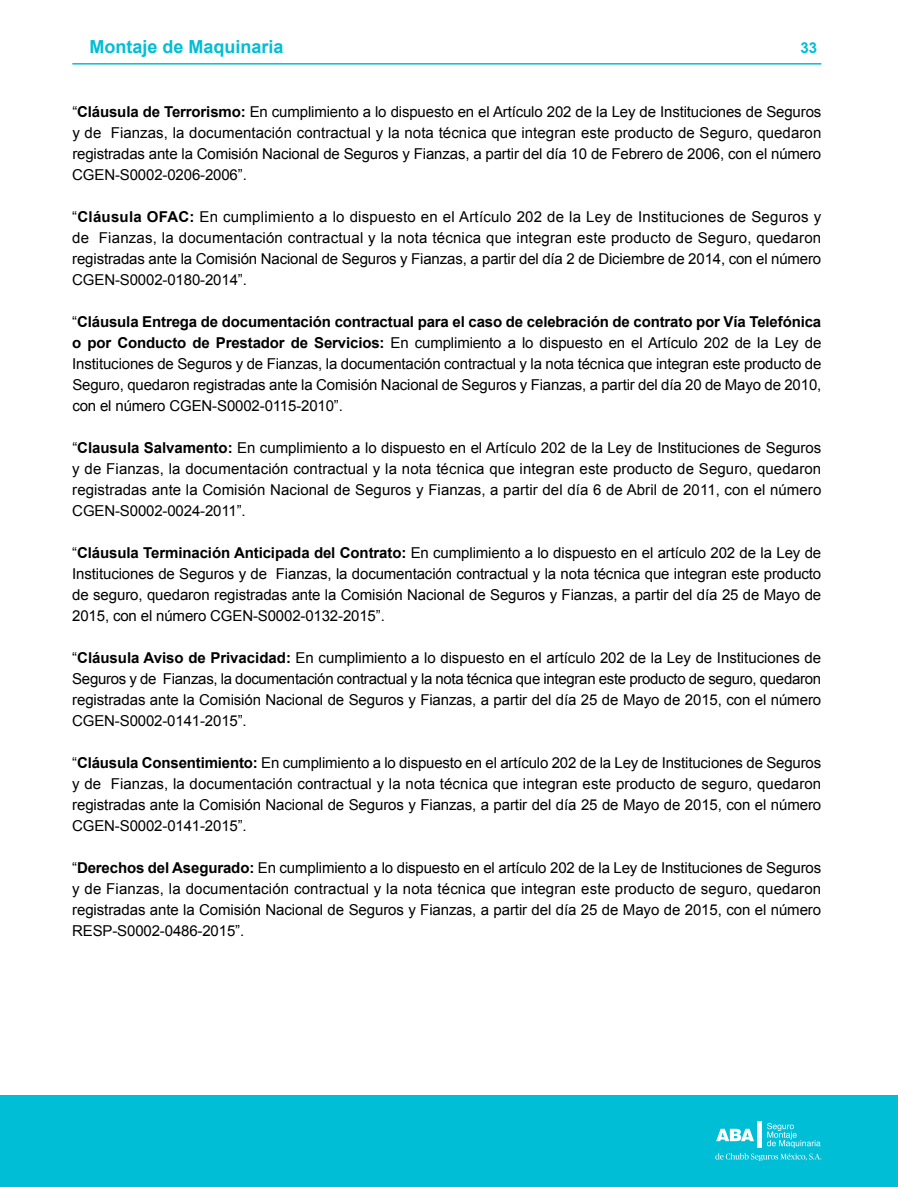
<style>
.page{position:relative;width:898px;height:1187px;background:#fff}
.page>*{position:absolute;margin:0;border:0;box-sizing:border-box;transform-origin:0 0}
.t1{font:700 18px "Arial";color:#00bed6}
.t2{font:15px/21px "Arial";letter-spacing:-.01em;color:#000;text-align:justify}
.t3{font:700 15px "Arial";color:#00bed6}
.s1{font-weight:700}
</style>
<div class="page">
<hr style="left:72px;top:63px;width:749px;height:2px;background:#00bed6">
<div style="left:0;top:1095px;width:897px;height:91px;background:#00bed6"></div>
<svg style="left:767px;top:1122px;width:53px;height:25px"></svg>
<svg style="left:716px;top:1128px;width:37px;height:13px"></svg>
<hr style="left:757px;top:1121px;width:4px;height:26px;background:#fff">
<svg style="left:715px;top:1153px;width:106px;height:7px"></svg>
<p class="t1" style="left:89px;top:34px;width:196px">Montaje de Maquinaria</p>
<p class="t3" style="left:800px;top:38px;width:18px">33</p>
<p class="t2" style="left:72px;top:101px;width:750px">“<span class="s1">Cláusula de Terrorismo:</span> En cumplimiento a lo dispuesto en el Artículo 202 de la Ley de Instituciones de Seguros y de Fianzas, la documentación contractual y la nota técnica que integran este producto de Seguro, quedaron registradas ante la Comisión Nacional de Seguros y Fianzas, a partir del día 10 de Febrero de 2006, con el número CGEN-S0002-0206-2006”.</p>
<p class="t2" style="left:72px;top:206px;width:750px">“<span class="s1">Cláusula OFAC:</span> En cumplimiento a lo dispuesto en el Artículo 202 de la Ley de Instituciones de Seguros y de Fianzas, la documentación contractual y la nota técnica que integran este producto de Seguro, quedaron registradas ante la Comisión Nacional de Seguros y Fianzas, a partir del día 2 de Diciembre de 2014, con el número CGEN-S0002-0180-2014”.</p>
<p class="t2" style="left:72px;top:311px;width:750px">“<span class="s1">Cláusula Entrega de documentación contractual para el caso de celebración de contrato por Vía Telefónica o por Conducto de Prestador de Servicios:</span> En cumplimiento a lo dispuesto en el Artículo 202 de la Ley de Instituciones de Seguros y de Fianzas, la documentación contractual y la nota técnica que integran este producto de Seguro, quedaron registradas ante la Comisión Nacional de Seguros y Fianzas, a partir del día 20 de Mayo de 2010, con el número CGEN-S0002-0115-2010”.</p>
<p class="t2" style="left:72px;top:437px;width:750px">“<span class="s1">Clausula Salvamento:</span> En cumplimiento a lo dispuesto en el Artículo 202 de la Ley de Instituciones de Seguros y de Fianzas, la documentación contractual y la nota técnica que integran este producto de Seguro, quedaron registradas ante la Comisión Nacional de Seguros y Fianzas, a partir del día 6 de Abril de 2011, con el número CGEN-S0002-0024-2011”.</p>
<p class="t2" style="left:72px;top:542px;width:750px">“<span class="s1">Cláusula Terminación Anticipada del Contrato:</span> En cumplimiento a lo dispuesto en el artículo 202 de la Ley de Instituciones de Seguros y de Fianzas, la documentación contractual y la nota técnica que integran este producto de seguro, quedaron registradas ante la Comisión Nacional de Seguros y Fianzas, a partir del día 25 de Mayo de 2015, con el número CGEN-S0002-0132-2015”.</p>
<p class="t2" style="left:72px;top:647px;width:750px">“<span class="s1">Cláusula Aviso de Privacidad:</span> En cumplimiento a lo dispuesto en el artículo 202 de la Ley de Instituciones de Seguros y de Fianzas, la documentación contractual y la nota técnica que integran este producto de seguro, quedaron registradas ante la Comisión Nacional de Seguros y Fianzas, a partir del día 25 de Mayo de 2015, con el número CGEN-S0002-0141-2015”.</p>
<p class="t2" style="left:72px;top:752px;width:750px">“<span class="s1">Cláusula Consentimiento:</span> En cumplimiento a lo dispuesto en el artículo 202 de la Ley de Instituciones de Seguros y de Fianzas, la documentación contractual y la nota técnica que integran este producto de seguro, quedaron registradas ante la Comisión Nacional de Seguros y Fianzas, a partir del día 25 de Mayo de 2015, con el número CGEN-S0002-0141-2015”.</p>
<p class="t2" style="left:72px;top:857px;width:750px">“<span class="s1">Derechos del Asegurado:</span> En cumplimiento a lo dispuesto en el artículo 202 de la Ley de Instituciones de Seguros y de Fianzas, la documentación contractual y la nota técnica que integran este producto de seguro, quedaron registradas ante la Comisión Nacional de Seguros y Fianzas, a partir del día 25 de Mayo de 2015, con el número RESP-S0002-0486-2015”.</p>
</div>
